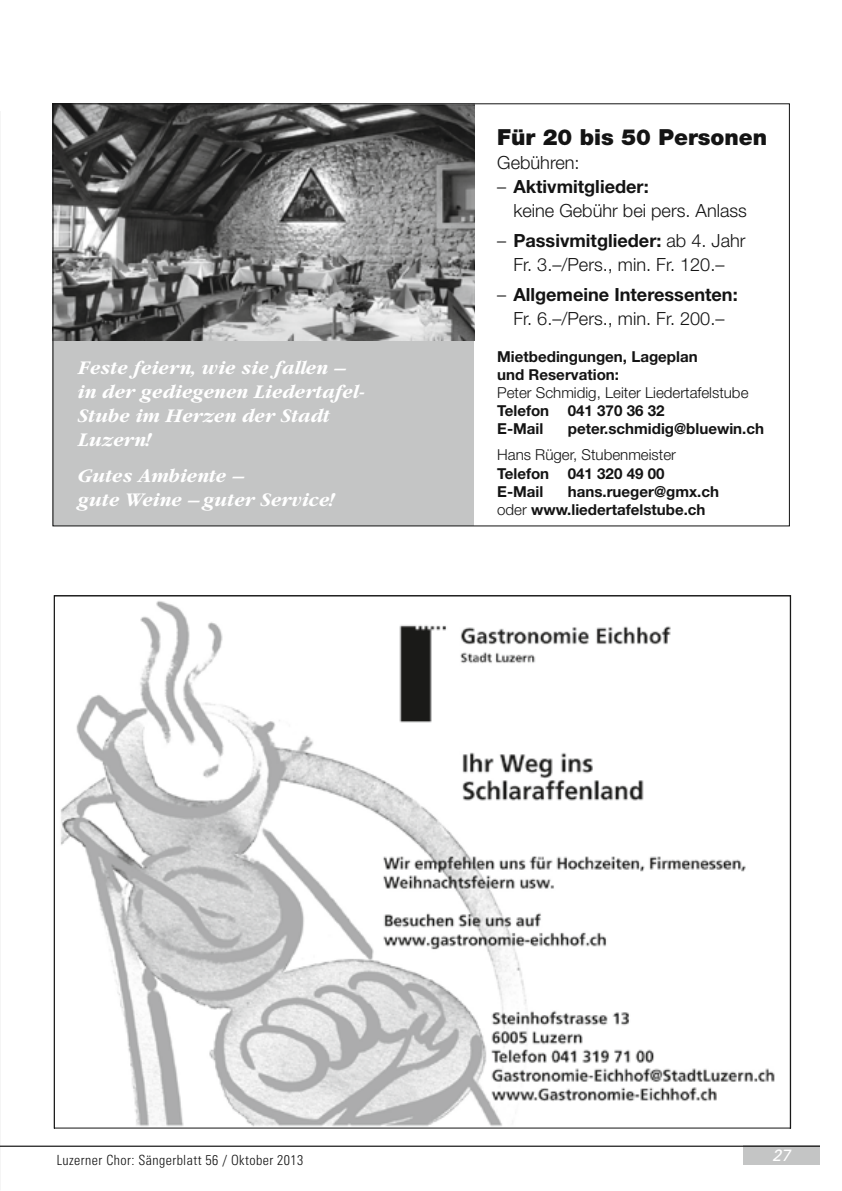
<style>
.page{position:relative;width:842px;height:1191px;background:#fff}
.page>*{position:absolute;margin:0;border:0;box-sizing:border-box;transform-origin:0 0}
.t1{font:900 22.2px "Helvetica Neue";color:#141414}
.t2{font:italic 700 20.2px/24.2px "Garamond";color:#fff}
.t3{font:300 18.2px/24.2px "Helvetica Neue";color:#141414;text-align:center}
.t4{font:italic 16.4px "Univers";color:#fff}
.t5{font:700 15.2px/18.2px "Helvetica Neue";color:#141414}
.t6{font:300 15.2px "Helvetica Neue";color:#141414}
.t7{font:300 condensed 14px "Univers";letter-spacing:.03em;color:#141414}
.s1{font-weight:700}
.s2{font-weight:300}
</style>
<div class="page">
<svg style="left:61px;top:601px;width:714px;height:525px"></svg>
<div style="left:541px;top:660px;width:212px;height:48px;background:#fff"></div>
<div style="left:52px;top:341px;width:422px;height:185px;background:#c4c5c5"></div>
<img style="left:54px;top:105px;width:420px;height:236px">
<div style="left:743px;top:1145px;width:76px;height:20px;background:#c4c5c5"></div>
<hr style="left:0;top:1145px;width:819px;height:1px;background:#141414">
<h2 class="t2" style="left:79px;top:355px;width:289px">Feste feiern, wie sie fallen – in der gediegenen Liedertafel-<br>Stube im Herzen der Stadt<br>Luzern!</h2>
<h2 class="t2" style="left:79px;top:463px;width:258px">Gutes Ambiente –<br>gute Weine – guter Service!</h2>
<h1 class="t1" style="left:497px;top:123px;width:272px">Für 20 bis 50 Personen</h1>
<p class="t3" style="left:497px;top:150px;width:84px">Gebühren:</p>
<p class="t3" style="left:513px;top:174px;width:235px;text-align:left;text-indent:-16px">– <span class="s1">Aktivmitglieder:<br></span>keine Gebühr bei pers. Anlass</p>
<p class="t3" style="left:497px;top:228px;width:250px">– <span class="s1">Passivmitglieder:</span> ab 4. Jahr<br>Fr. 3.–/Pers., min. Fr. 120.–</p>
<p class="t3" style="left:497px;top:282px;width:242px">– <span class="s1">Allgemeine Interessenten:<br></span>Fr. 6.–/Pers., min. Fr. 200.–</p>
<p class="t5" style="left:497px;top:347px;width:202px">Mietbedingungen, Lageplan und Reservation:</p>
<p class="t6" style="left:497px;top:383px;width:253px">Peter Schmidig, Leiter Liedertafelstube</p>
<p class="t5" style="left:497px;top:401px;width:169px">Telefon 041 370 36 32<br>E-Mail</p>
<p class="t5" style="left:568px;top:419px;width:198px">peter.schmidig@bluewin.ch</p>
<p class="t6" style="left:497px;top:445px;width:180px">Hans Rüger, Stubenmeister</p>
<p class="t5" style="left:497px;top:463px;width:169px">Telefon 041 320 49 00<br>E-Mail</p>
<p class="t5" style="left:497px;top:482px;width:223px;text-indent:71px">hans.rueger@gmx.ch <span class="s2">oder</span> www.liedertafelstube.ch</p>
<p class="t7" style="left:57px;top:1151px;width:248px">Luzerner Chor: Sängerblatt 56 / Oktober 2013</p>
<p class="t4" style="left:772px;top:1145px;width:20px">27</p>
</div>
